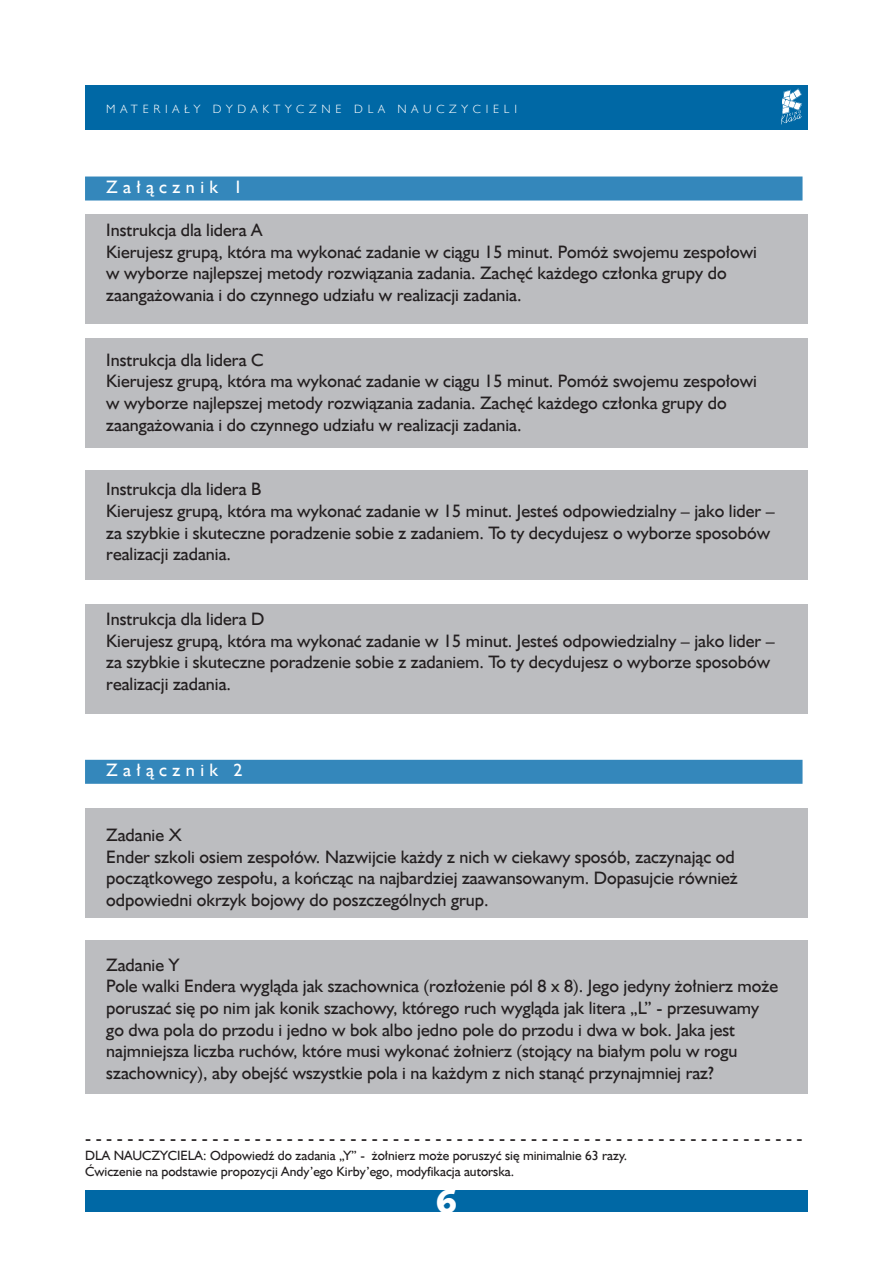
<style>
.page{position:relative;width:893px;height:1263px;background:#fff}
.page>*{position:absolute;margin:0;border:0;box-sizing:border-box;transform-origin:0 0}
.t1{font:34.5px "Humanst 531 Blk EU Normal";color:#fff}
.t2{font:18px/21.6px "Humanst 521 EU Normal";color:#231f20}
.Srodtytul{font:18px "Humanst 521 EU Normal";letter-spacing:.3em;color:#fff}
.t3{font:13.5px "Humanst 521 EU Normal";color:#231f20}
.t4{font:12px "Humanst 521 Lt EU Normal";letter-spacing:.4em;color:#fff}
</style>
<div class="page">
<div style="left:85px;top:1190px;width:723px;height:21px;background:#0068a5"></div>
<div style="left:85px;top:85px;width:723px;height:45px;background:#0068a5"></div>
<img style="left:781px;top:88px;width:21px;height:37px">
<div style="left:85px;top:214px;width:723px;height:109px;background:#bcbdc0"></div>
<div style="left:85px;top:339px;width:723px;height:109px;background:#bcbdc0"></div>
<div style="left:85px;top:471px;width:723px;height:109px;background:#bcbdc0"></div>
<div style="left:85px;top:605px;width:723px;height:109px;background:#bcbdc0"></div>
<div style="left:85px;top:808px;width:723px;height:109px;background:#bcbdc0"></div>
<div style="left:85px;top:940px;width:723px;height:153px;background:#bcbdc0"></div>
<div style="left:85px;top:177px;width:717px;height:24px;background:#3487bb"></div>
<div style="left:85px;top:760px;width:717px;height:24px;background:#3487bb"></div>
<p class="t4" style="left:106px;top:102px;width:412px">MATERIAŁY DYDAKTYCZNE DLA NAUCZYCIELI</p>
<p class="Srodtytul" style="left:106px;top:176px;width:138px">Załącznik 1</p>
<p class="t2" style="left:106px;top:219px;width:157px">Instrukcja dla lidera A</p>
<p class="t2" style="left:106px;top:241px;width:652px">Kierujesz grupą, która ma wykonać zadanie w ciągu 15 minut. Pomóż swojemu zespołowi w wyborze najlepszej metody rozwiązania zadania. Zachęć każdego członka grupy do zaangażowania i do czynnego udziału w realizacji zadania.</p>
<p class="t2" style="left:106px;top:349px;width:159px">Instrukcja dla lidera C</p>
<p class="t2" style="left:106px;top:370px;width:652px">Kierujesz grupą, która ma wykonać zadanie w ciągu 15 minut. Pomóż swojemu zespołowi w wyborze najlepszej metody rozwiązania zadania. Zachęć każdego członka grupy do zaangażowania i do czynnego udziału w realizacji zadania.</p>
<p class="t2" style="left:106px;top:478px;width:157px">Instrukcja dla lidera B</p>
<p class="t2" style="left:106px;top:500px;width:670px">Kierujesz grupą, która ma wykonać zadanie w 15 minut. Jesteś odpowiedzialny – jako lider – za szybkie i skuteczne poradzenie sobie z zadaniem. To ty decydujesz o wyborze sposobów realizacji zadania.</p>
<p class="t2" style="left:106px;top:608px;width:160px">Instrukcja dla lidera D</p>
<p class="t2" style="left:106px;top:630px;width:670px">Kierujesz grupą, która ma wykonać zadanie w 15 minut. Jesteś odpowiedzialny – jako lider – za szybkie i skuteczne poradzenie sobie z zadaniem. To ty decydujesz o wyborze sposobów realizacji zadania.</p>
<p class="Srodtytul" style="left:106px;top:759px;width:138px">Załącznik 2</p>
<p class="t2" style="left:106px;top:824px;width:77px">Zadanie X</p>
<p class="t2" style="left:106px;top:846px;width:633px">Ender szkoli osiem zespołów. Nazwijcie każdy z nich w ciekawy sposób, zaczynając od początkowego zespołu, a kończąc na najbardziej zaawansowanym. Dopasujcie również odpowiedni okrzyk bojowy do poszczególnych grup.</p>
<p class="t2" style="left:106px;top:954px;width:74px">Zadanie Y</p>
<p class="t2" style="left:106px;top:975px;width:673px">Pole walki Endera wygląda jak szachownica (rozłożenie pól 8 x 8). Jego jedyny żołnierz może poruszać się po nim jak konik szachowy, którego ruch wygląda jak litera „L” - przesuwamy go dwa pola do przodu i jedno w bok albo jedno pole do przodu i dwa w bok. Jaka jest najmniejsza liczba ruchów, które musi wykonać żołnierz (stojący na białym polu w rogu szachownicy), aby obejść wszystkie pola i na każdym z nich stanąć przynajmniej raz?</p>
<p class="t2" style="left:85px;top:1126px;width:719px">- - - - - - - - - - - - - - - - - - - - - - - - - - - - - - - - - - - - - - - - - - - - - - - - - - - - - - - - - - - - - - - - - - - -</p>
<p class="t3" style="left:85px;top:1147px;width:544px">DLA NAUCZYCIELA: Odpowiedź do zadania „Y” - żołnierz może poruszyć się minimalnie 63 razy.</p>
<p class="t3" style="left:85px;top:1163px;width:431px">Ćwiczenie na podstawie propozycji Andy’ego Kirby’ego, modyfikacja autorska.</p>
<h1 class="t1" style="left:436px;top:1179px;width:23px">6</h1>
</div>
